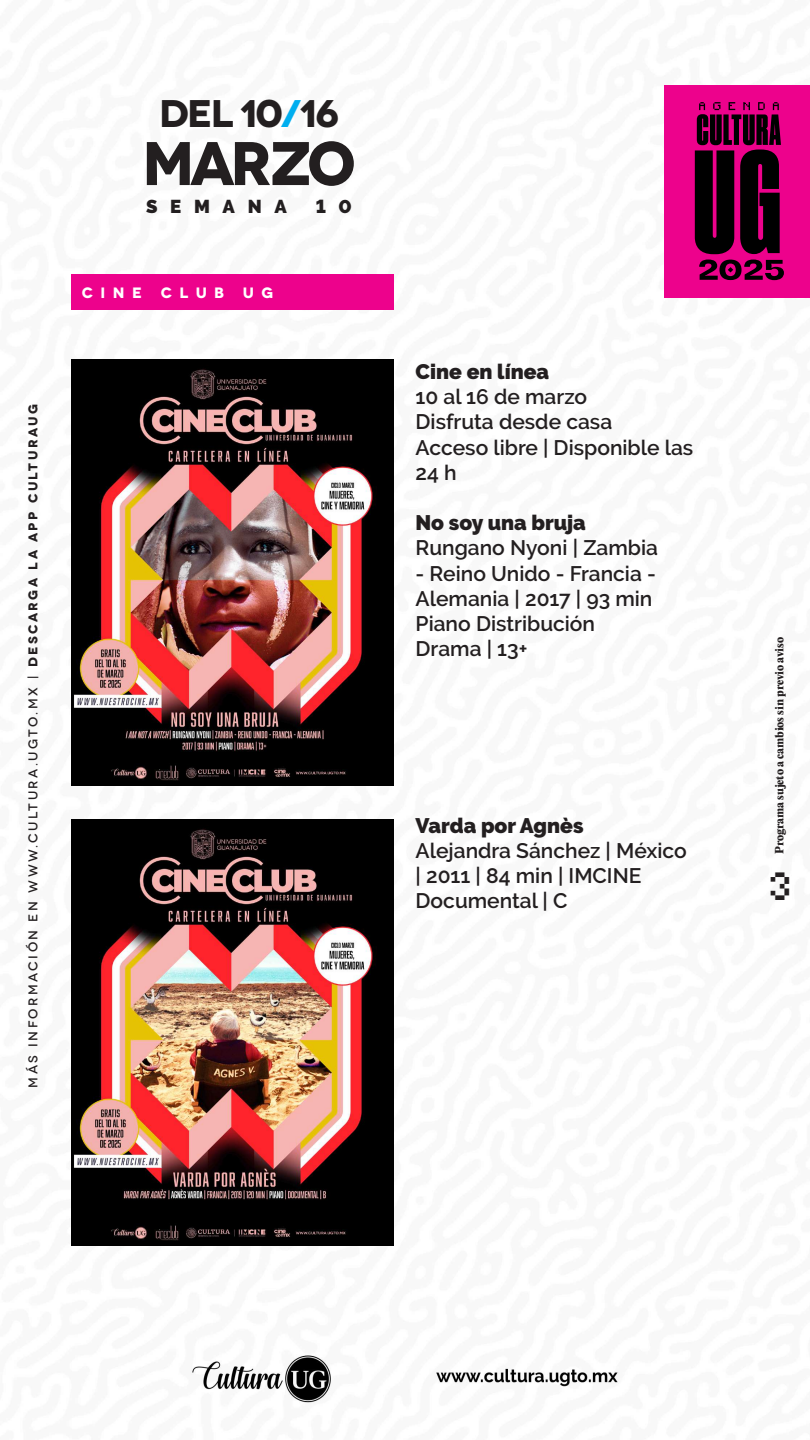
<style>
.page{position:relative;width:810px;height:1440px;background:#fff}
.page>*{position:absolute;margin:0;border:0;box-sizing:border-box;transform-origin:0 0}
.t1{font:700 61.43px "Novecentowide";letter-spacing:-.07em;color:#231f20}
.t2{font:700 38.47px "Novecentowide";letter-spacing:-.05em;color:#231f20}
.t3{font:36.75px "Minecraft";color:#231f20}
.t4{font:600 21px/25.2px "Raleway";color:#231f20}
.t5{font:900 21px "Raleway";color:#231f20}
.t6{font:900 18.6px "Raleway";letter-spacing:.68em;color:#231f20}
.t7{font:700 15px "Novecentowide";letter-spacing:.495em;color:#fff}
.t8{font:500 12.75px "Novecentowide";letter-spacing:.19em;color:#231f20}
.t9{font:800 10.5px "PP Editorial New";letter-spacing:-.01em;color:#231f20}
.s1{font-weight:700}
.s2{color:#00aeef}
</style>
<div class="page">
<img style="left:71px;top:274px;width:548px;height:1129px">
<div style="left:664px;top:85px;width:146px;height:213px;background:#ed028c"></div>
<svg style="left:699px;top:260px;width:85px;height:20px"></svg>
<svg style="left:695px;top:102px;width:86px;height:152px"></svg>
<img style="left:71px;top:819px;width:322px;height:426px">
<img style="left:71px;top:359px;width:322px;height:426px">
<div style="left:71px;top:275px;width:322px;height:35px;background:#ed028c"></div>
<p class="t8" style="left:25px;top:1087px;width:685px;rotate:-90deg">Más información en www.cultura.ugto.mx | <span class="s1">DESCARGA LA APP CULTURAUG</span></p>
<h2 class="t2" style="left:159px;top:89px;width:181px">DEL 10<span class="s2">/</span>16</h2>
<h1 class="t1" style="left:142px;top:125px;width:215px">MARZO</h1>
<p class="t6" style="left:146px;top:195px;width:142px">SEMANA</p>
<p class="t6" style="left:316px;top:195px;width:38px">1 0</p>
<p class="t7" style="left:82px;top:283px;width:62px">CINE</p>
<p class="t7" style="left:161px;top:283px;width:65px">CLUB</p>
<p class="t7" style="left:243px;top:283px;width:32px">U G</p>
<p class="t5" style="left:416px;top:359px;width:135px">Cine en línea</p>
<p class="t4" style="left:416px;top:384px;width:279px">10 al 16 de marzo<br>Disfruta desde casa<br>Acceso libre | Disponible las<br>24 h</p>
<p class="t5" style="left:416px;top:511px;width:172px">No soy una bruja</p>
<p class="t4" style="left:416px;top:535px;width:244px">Rungano Nyoni | Zambia</p>
<p class="t4" style="left:416px;top:561px;width:242px">- Reino Unido - Francia -<br>Alemania | 2017 | 93 min<br>Piano Distribución<br>Drama | 13+</p>
<p class="t5" style="left:416px;top:813px;width:169px">Varda por Agnès</p>
<p class="t4" style="left:416px;top:838px;width:273px">Alejandra Sánchez | México | 2011 | 84 min | IMCINE<br>Documental | C</p>
<p class="t9" style="left:772px;top:854px;width:219px;rotate:-90deg">Programa sujeto a cambios sin previo aviso</p>
<h3 class="t3" style="left:771px;top:873px;width:22px">3</h3>
</div>
